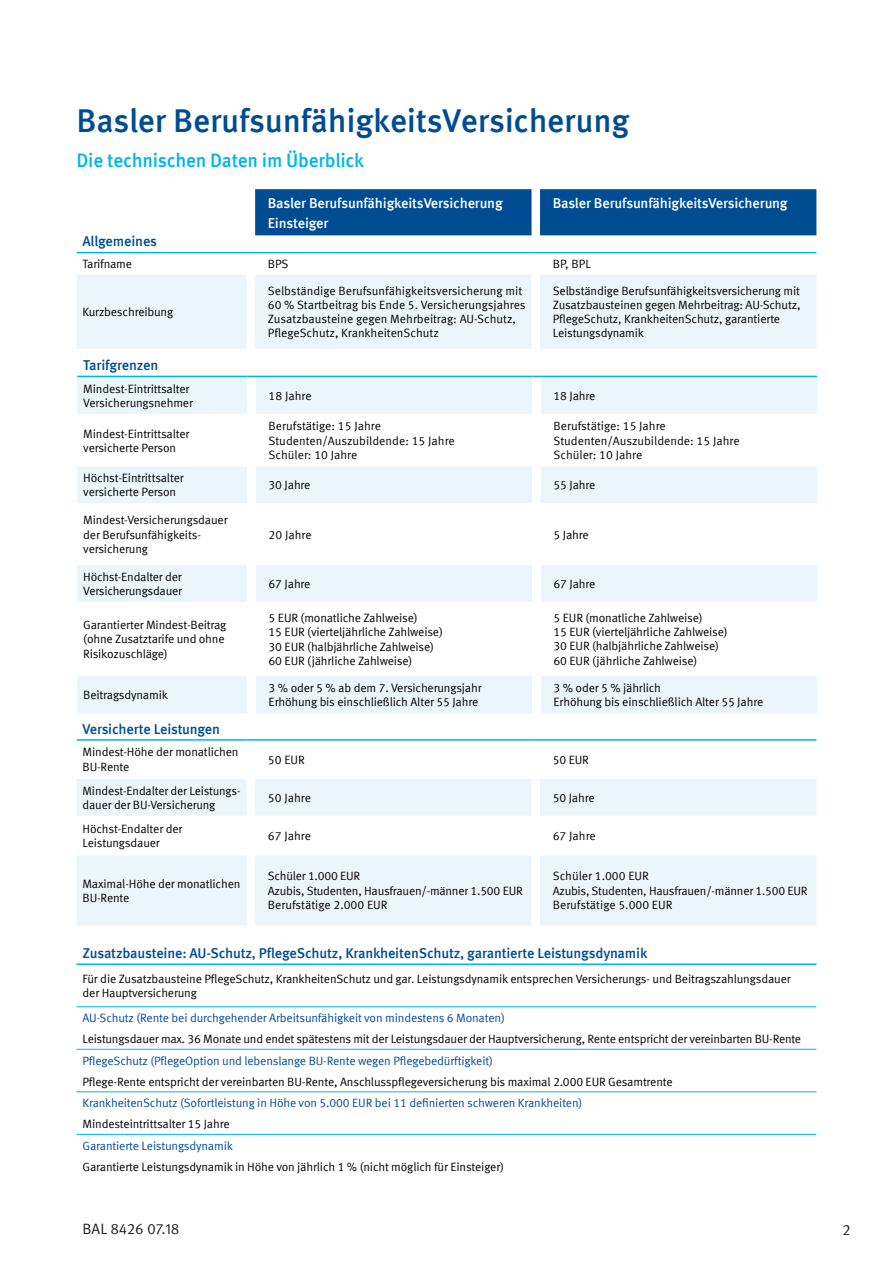
<style>
.page{position:relative;width:893px;height:1263px;background:#fff}
.page>*{position:absolute;margin:0;border:0;box-sizing:border-box;transform-origin:0 0}
.t1{font:500 33px "Meta Offc";letter-spacing:-.01em;color:#004c93}
.t2{font:500 19.5px "Meta Offc";letter-spacing:-.015em;color:#00b6e8}
.t3{font:15px "Meta Pro Norm";letter-spacing:-.005em;color:#231f20}
.t4{font:500 14.25px "Meta Offc";letter-spacing:-.015em;color:#004c93}
.t5{font:500 14.25px/19.5px "Meta Offc";letter-spacing:-.015em;color:#fff}
.t6{font:12px/14.2px "Meta Offc Norm";letter-spacing:-.015em;color:#000}
.t7{font:12px "Meta Offc Norm";letter-spacing:-.015em;color:#004c93}
</style>
<div class="page">
<div style="left:255px;top:189px;width:561px;height:47px;background:#004c93"></div>
<svg style="left:77px;top:251px;width:739px;height:3px"></svg>
<div style="left:77px;top:275px;width:739px;height:74px;background:#ebf6fc"></div>
<hr style="left:77px;top:252px;width:170px;height:1px;background:#00b6e8">
<hr style="left:255px;top:252px;width:276px;height:1px;background:#00b6e8">
<hr style="left:540px;top:252px;width:276px;height:1px;background:#00b6e8">
<svg style="left:77px;top:377px;width:740px;height:336px"></svg>
<hr style="left:77px;top:376px;width:170px;height:1px;background:#00b6e8">
<hr style="left:256px;top:376px;width:276px;height:1px;background:#00b6e8">
<hr style="left:541px;top:376px;width:276px;height:1px;background:#00b6e8">
<hr style="left:77px;top:414px;width:170px;height:1px;background:#fff">
<hr style="left:256px;top:414px;width:276px;height:1px;background:#fff">
<hr style="left:541px;top:414px;width:276px;height:1px;background:#fff">
<hr style="left:77px;top:465px;width:170px;height:1px;background:#fff">
<hr style="left:256px;top:465px;width:276px;height:1px;background:#fff">
<hr style="left:541px;top:465px;width:276px;height:1px;background:#fff">
<hr style="left:77px;top:503px;width:170px;height:2px;background:#fff">
<svg style="left:247px;top:503px;width:9px;height:2px"></svg>
<hr style="left:256px;top:503px;width:276px;height:2px;background:#fff">
<svg style="left:532px;top:503px;width:9px;height:2px"></svg>
<hr style="left:541px;top:503px;width:276px;height:2px;background:#fff">
<hr style="left:77px;top:564px;width:170px;height:1px;background:#fff">
<hr style="left:256px;top:564px;width:276px;height:1px;background:#fff">
<hr style="left:541px;top:564px;width:276px;height:1px;background:#fff">
<hr style="left:77px;top:602px;width:170px;height:1px;background:#fff">
<hr style="left:256px;top:602px;width:276px;height:1px;background:#fff">
<hr style="left:541px;top:602px;width:276px;height:1px;background:#fff">
<hr style="left:77px;top:674px;width:170px;height:2px;background:#fff">
<svg style="left:247px;top:674px;width:9px;height:2px"></svg>
<hr style="left:256px;top:674px;width:276px;height:2px;background:#fff">
<svg style="left:532px;top:674px;width:9px;height:2px"></svg>
<hr style="left:541px;top:674px;width:276px;height:2px;background:#fff">
<hr style="left:77px;top:963px;width:739px;height:2px;background:#00b6e8">
<hr style="left:77px;top:1006px;width:739px;height:1px;background:#00b6e8">
<hr style="left:77px;top:1049px;width:739px;height:1px;background:#00b6e8">
<hr style="left:77px;top:1091px;width:739px;height:1px;background:#00b6e8">
<hr style="left:77px;top:1134px;width:739px;height:1px;background:#00b6e8">
<svg style="left:77px;top:779px;width:739px;height:146px;fill:#ebf6fc"></svg>
<hr style="left:77px;top:739px;width:170px;height:2px;background:#00b6e8">
<svg style="left:247px;top:739px;width:8px;height:2px"></svg>
<hr style="left:255px;top:739px;width:276px;height:2px;background:#00b6e8">
<svg style="left:531px;top:739px;width:9px;height:2px"></svg>
<hr style="left:540px;top:739px;width:276px;height:2px;background:#00b6e8">
<hr style="left:77px;top:816px;width:170px;height:1px;background:#fff">
<hr style="left:255px;top:816px;width:276px;height:1px;background:#fff">
<hr style="left:540px;top:816px;width:276px;height:1px;background:#fff">
<hr style="left:77px;top:854px;width:170px;height:1px;background:#fff">
<hr style="left:255px;top:854px;width:276px;height:1px;background:#fff">
<hr style="left:540px;top:854px;width:276px;height:1px;background:#fff">
<h1 class="t1" style="left:77px;top:102px;width:554px">Basler BerufsunfähigkeitsVersicherung</h1>
<h2 class="t2" style="left:77px;top:149px;width:289px">Die technischen Daten im Überblick</h2>
<p class="t5" style="left:268px;top:194px;width:236px">Basler BerufsunfähigkeitsVersicherung<br>Einsteiger</p>
<p class="t5" style="left:553px;top:194px;width:236px">Basler BerufsunfähigkeitsVersicherung</p>
<p class="t4" style="left:83px;top:233px;width:76px">Allgemeines</p>
<p class="t6" style="left:83px;top:257px;width:51px">Tarifname</p>
<p class="t6" style="left:268px;top:257px;width:22px">BPS</p>
<p class="t6" style="left:553px;top:257px;width:40px">BP, BPL</p>
<p class="t6" style="left:83px;top:305px;width:92px">Kurzbeschreibung</p>
<p class="t6" style="left:268px;top:284px;width:259px">Selbständige Berufsunfähigkeitsversicherung mit 60 % Startbeitrag bis Ende 5. Versicherungsjahres Zusatzbausteine gegen Mehrbeitrag: AU-Schutz, PflegeSchutz, KrankheitenSchutz</p>
<p class="t6" style="left:553px;top:284px;width:249px">Selbständige Berufsunfähigkeitsversicherung mit Zusatzbausteinen gegen Mehrbeitrag: AU-Schutz, PflegeSchutz, KrankheitenSchutz, garantierte Leistungsdynamik</p>
<p class="t4" style="left:83px;top:357px;width:77px">Tarifgrenzen</p>
<p class="t6" style="left:83px;top:382px;width:111px">Mindest-Eintrittsalter<br>Versicherungsnehmer</p>
<p class="t6" style="left:269px;top:389px;width:45px">18 Jahre</p>
<p class="t6" style="left:554px;top:389px;width:43px">18 Jahre</p>
<p class="t6" style="left:83px;top:427px;width:108px">Mindest-Eintrittsalter versicherte Person</p>
<p class="t6" style="left:269px;top:419px;width:188px">Berufstätige: 15 Jahre<br>Studenten/Auszubildende: 15 Jahre<br>Schüler: 10 Jahre</p>
<p class="t6" style="left:554px;top:419px;width:188px">Berufstätige: 15 Jahre<br>Studenten/Auszubildende: 15 Jahre<br>Schüler: 10 Jahre</p>
<p class="t6" style="left:83px;top:471px;width:102px">Höchst-Eintrittsalter versicherte Person</p>
<p class="t6" style="left:269px;top:478px;width:43px">30 Jahre</p>
<p class="t6" style="left:554px;top:478px;width:43px">55 Jahre</p>
<p class="t6" style="left:83px;top:513px;width:146px">Mindest-Versicherungsdauer der Berufsunfähigkeits&shy;versicherung</p>
<p class="t6" style="left:269px;top:528px;width:45px">20 Jahre</p>
<p class="t6" style="left:554px;top:528px;width:37px">5 Jahre</p>
<p class="t6" style="left:83px;top:570px;width:100px">Höchst-Endalter der<br>Versicherungsdauer</p>
<p class="t6" style="left:269px;top:577px;width:43px">67 Jahre</p>
<p class="t6" style="left:554px;top:577px;width:43px">67 Jahre</p>
<p class="t6" style="left:83px;top:618px;width:145px">Garantierter Mindest-Beitrag (ohne Zusatztarife und ohne<br>Risikozuschläge)</p>
<p class="t6" style="left:269px;top:611px;width:176px">5 EUR (monatliche Zahlweise)<br>15 EUR (vierteljährliche Zahlweise)<br>30 EUR (halbjährliche Zahlweise)<br>60 EUR (jährliche Zahlweise)</p>
<p class="t6" style="left:554px;top:611px;width:176px">5 EUR (monatliche Zahlweise)<br>15 EUR (vierteljährliche Zahlweise)<br>30 EUR (halbjährliche Zahlweise)<br>60 EUR (jährliche Zahlweise)</p>
<p class="t6" style="left:83px;top:688px;width:86px">Beitragsdynamik</p>
<p class="t6" style="left:269px;top:680px;width:214px">3 % oder 5 % ab dem 7. Versicherungsjahr<br>Erhöhung bis einschließlich Alter 55 Jahre</p>
<p class="t6" style="left:554px;top:680px;width:211px">3 % oder 5 % jährlich<br>Erhöhung bis einschließlich Alter 55 Jahre</p>
<p class="t4" style="left:83px;top:720px;width:139px">Versicherte Leistungen</p>
<p class="t6" style="left:83px;top:745px;width:158px">Mindest-Höhe der monatlichen<br>BU-Rente</p>
<p class="t6" style="left:268px;top:752px;width:38px">50 EUR</p>
<p class="t6" style="left:553px;top:752px;width:38px">50 EUR</p>
<p class="t6" style="left:83px;top:784px;width:160px">Mindest-Endalter der Leistungs&shy;dauer der BU-Versicherung</p>
<p class="t6" style="left:268px;top:791px;width:45px">50 Jahre</p>
<p class="t6" style="left:553px;top:791px;width:43px">50 Jahre</p>
<p class="t6" style="left:83px;top:822px;width:101px">Höchst-Endalter der<br>Leistungsdauer</p>
<p class="t6" style="left:268px;top:829px;width:45px">67 Jahre</p>
<p class="t6" style="left:553px;top:829px;width:45px">67 Jahre</p>
<p class="t6" style="left:83px;top:877px;width:159px">Maximal-Höhe der monatlichen<br>BU-Rente</p>
<p class="t6" style="left:268px;top:869px;width:256px">Schüler 1.000 EUR<br>Azubis, Studenten, Hausfrauen/-männer 1.500 EUR<br>Berufstätige 2.000 EUR</p>
<p class="t6" style="left:553px;top:869px;width:256px">Schüler 1.000 EUR<br>Azubis, Studenten, Hausfrauen/-männer 1.500 EUR<br>Berufstätige 5.000 EUR</p>
<p class="t4" style="left:83px;top:945px;width:566px">Zusatzbausteine: AU-Schutz, PflegeSchutz, KrankheitenSchutz, garantierte Leistungsdynamik</p>
<p class="t6" style="left:83px;top:972px;width:710px">Für die Zusatzbausteine PflegeSchutz, KrankheitenSchutz und gar. Leistungsdynamik entsprechen Versicherungs- und Beitragszahlungsdauer der Hauptversicherung</p>
<p class="t7" style="left:83px;top:1011px;width:424px">AU-Schutz (Rente bei durchgehender Arbeitsunfähigkeit von mindestens 6 Monaten)</p>
<p class="t6" style="left:83px;top:1032px;width:720px">Leistungsdauer max. 36 Monate und endet spätestens mit der Leistungsdauer der Hauptversicherung, Rente entspricht der vereinbarten BU-Rente</p>
<p class="t7" style="left:83px;top:1053px;width:412px">PflegeSchutz (PflegeOption und lebenslange BU-Rente wegen Pflegebedürftigkeit)</p>
<p class="t6" style="left:83px;top:1074px;width:592px">Pflege-Rente entspricht der vereinbarten BU-Rente, Anschlusspflegeversicherung bis maximal 2.000 EUR Gesamtrente</p>
<p class="t7" style="left:83px;top:1096px;width:501px">KrankheitenSchutz (Sofortleistung in Höhe von 5.000 EUR bei 11 definierten schweren Krankheiten)</p>
<p class="t6" style="left:83px;top:1117px;width:149px">Mindesteintrittsalter 15 Jahre</p>
<p class="t7" style="left:83px;top:1138px;width:152px">Garantierte Leistungsdynamik</p>
<p class="t6" style="left:83px;top:1160px;width:423px">Garantierte Leistungsdynamik in Höhe von jährlich 1 % (nicht möglich für Einsteiger)</p>
<p class="t3" style="left:83px;top:1217px;width:99px">BAL 8426 07.18</p>
<p class="t3" style="left:842px;top:1218px;width:9px">2</p>
</div>
